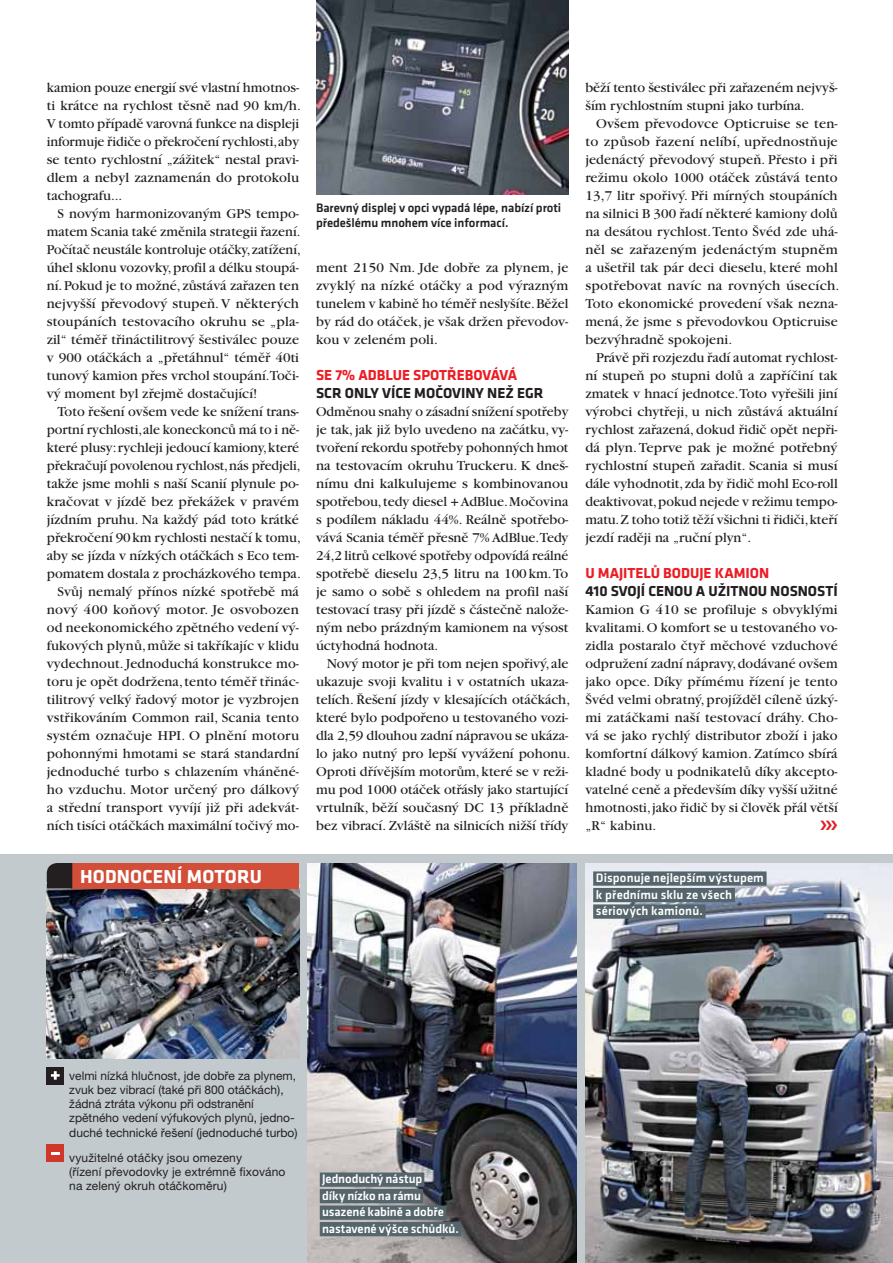
<style>
.page{position:relative;width:893px;height:1263px;background:#fff}
.page>*{position:absolute;margin:0;border:0;box-sizing:border-box;transform-origin:0 0}
.t1{font:700 19.5px "Klavika Basic";letter-spacing:.01em;color:#fff}
.t2{font:700 15px "Klavika Basic";color:#231f20}
.t3{font:700 15px "Klavika Basic";color:#ed1c24}
.t4{font:14.25px/18px "Garamond CE";letter-spacing:.005em;color:#231f20}
.t5{font:13.5px "Zapf Dingbats Std";color:#df2027}
.t6{font:500 12.75px/16.5px "Klavika Basic";letter-spacing:.005em;color:#fff}
.t7{font:500 12.75px/15.8px "Klavika Basic";letter-spacing:-.005em;color:#231f20}
.t8{font:12px/14.2px "Helvetica Neue CE";color:#231f20}
</style>
<div class="page">
<div style="left:0;top:854px;width:893px;height:409px;background:#c2cacd"></div>
<img style="left:585px;top:863px;width:308px;height:400px">
<img style="left:316px;top:0;width:252px;height:195px">
<img style="left:308px;top:863px;width:269px;height:400px">
<img style="left:47px;top:888px;width:252px;height:170px">
<div style="left:72px;top:863px;width:227px;height:25px;background:#d34e38"></div>
<svg style="left:47px;top:863px;width:25px;height:25px"></svg>
<div style="left:47px;top:1067px;width:17px;height:17px;background:#231f20"></div>
<svg style="left:51px;top:1071px;width:9px;height:9px"></svg>
<div style="left:47px;top:1145px;width:17px;height:17px;background:#d0372b"></div>
<svg style="left:51px;top:1152px;width:8px;height:3px"></svg>
<div style="left:320px;top:1172px;width:104px;height:15px;background:#55656c"></div>
<div style="left:320px;top:1189px;width:103px;height:14px;background:#55656c"></div>
<div style="left:320px;top:1205px;width:126px;height:15px;background:#55656c"></div>
<div style="left:320px;top:1222px;width:141px;height:14px;background:#55656c"></div>
<div style="left:593px;top:871px;width:174px;height:15px;background:#55656c"></div>
<div style="left:593px;top:888px;width:142px;height:14px;background:#55656c"></div>
<div style="left:593px;top:904px;width:113px;height:15px;background:#55656c"></div>
<p class="t4" style="left:47px;top:80px;width:256px">kamion pouze energií své vlastní hmotnos&shy;ti krátce na rychlost těsně nad 90 km/h.<br>V tomto případě varovná funkce na displeji informuje řidiče o překročení rychlosti, aby se tento rychlostní „zážitek“ nestal pravi&shy;dlem a nebyl zaznamenán do protokolu tachografu...</p>
<p class="t4" style="left:47px;top:206px;width:255px;text-indent:11px">S novým harmonizovaným GPS tempo&shy;matem Scania také změnila strategii řazení.<br>Počítač neustále kontroluje otáčky, zatížení, úhel sklonu vozovky, profil a délku stoupá&shy;ní. Pokud je to možné, zůstává zařazen ten nejvyšší převodový stupeň. V některých stoupáních testovacího okruhu se „pla&shy;zil“ téměř třináctilitrový šestiválec pouze v 900 otáčkách a „přetáhnul“ téměř 40ti tunový kamion přes vrchol stoupání.Toči&shy;vý moment byl zřejmě dostačující!</p>
<p class="t4" style="left:47px;top:404px;width:256px;text-align:right">Toto řešení ovšem vede ke snížení trans&shy;portní rychlosti, ale koneckonců má to i ně&shy;které plusy: rychleji jedoucí kamiony, které překračují povolenou rychlost, nás předjeli, takže jsme mohli s naší Scanií plynule po&shy;kračovat v jízdě bez překážek v pravém jízdním pruhu. Na každý pád toto krátké překročení 90 km rychlosti nestačí k tomu, aby se jízda v nízkých otáčkách s Eco tem&shy;pomatem dostala z procházkového tempa.<br>Svůj nemalý přínos nízké spotřebě má nový 400 koňový motor. Je osvobozen od neekonomického zpětného vedení vý&shy;fukových plynů, může si takříkajíc v klidu vydechnout. Jednoduchá konstrukce mo&shy;toru je opět dodržena, tento téměř třinác&shy;tilitrový velký řadový motor je vyzbrojen vstřikováním Common rail, Scania tento systém označuje HPI. O plnění motoru pohonnými hmotami se stará standardní jednoduché turbo s chlazením vháněné&shy;ho vzduchu. Motor určený pro dálkový a střední transport vyvíjí již při adekvát&shy;ních tisíci otáčkách maximální točivý mo-</p>
<h1 class="t1" style="left:80px;top:864px;width:183px">HODNOCENÍ MOTORU</h1>
<p class="t7" style="left:316px;top:201px;width:247px">Barevný displej v opci vypadá lépe, nabízí proti předešlému mnohem více informací.</p>
<p class="t4" style="left:316px;top:260px;width:254px;text-align:justify">ment 2150 Nm. Jde dobře za plynem, je zvyklý na nízké otáčky a pod výrazným tunelem v kabině ho téměř neslyšíte. Běžel by rád do otáček, je však držen převodov&shy;kou v zeleném poli.</p>
<p class="t3" style="left:316px;top:366px;width:203px">SE 7% ADBLUE SPOTŘEBOVÁVÁ</p>
<p class="t2" style="left:316px;top:384px;width:229px">SCR ONLY VÍCE MOČOVINY NEŽ EGR</p>
<p class="t4" style="left:316px;top:404px;width:254px;text-align:justify">Odměnou snahy o zásadní snížení spotřeby je tak, jak již bylo uvedeno na začátku, vy&shy;tvoření rekordu spotřeby pohonných hmot na testovacím okruhu Truckeru. K dneš&shy;nímu dni kalkulujeme s kombinovanou spotřebou, tedy diesel + AdBlue. Močovina s podílem nákladu 44%. Reálně spotřebo&shy;vává Scania téměř přesně 7% AdBlue.Tedy 24,2 litrů celkové spotřeby odpovídá reálné spotřebě dieselu 23,5 litru na 100 km. To je samo o sobě s ohledem na profil naší testovací trasy při jízdě s částečně nalože&shy;ným nebo prázdným kamionem na výsost úctyhodná hodnota.</p>
<p class="t4" style="left:316px;top:656px;width:255px;text-indent:11px">Nový motor je při tom nejen spořivý, ale ukazuje svoji kvalitu i v ostatních ukaza&shy;telích. Řešení jízdy v klesajících otáčkách, které bylo podpořeno u testovaného vozi&shy;dla 2,59 dlouhou zadní nápravou se ukáza&shy;lo jako nutný pro lepší vyvážení pohonu.<br>Oproti dřívějším motorům, které se v reži&shy;mu pod 1000 otáček otřásly jako startující vrtulník, běží současný DC 13 příkladně bez vibrací. Zvláště na silnicích nižší třídy</p>
<p class="t4" style="left:585px;top:80px;width:254px">běží tento šestiválec při zařazeném nejvyš&shy;ším rychlostním stupni jako turbína.</p>
<p class="t4" style="left:585px;top:116px;width:256px;text-indent:11px">Ovšem převodovce Opticruise se ten&shy;to způsob řazení nelíbí, upřednostňuje jedenáctý převodový stupeň. Přesto i při režimu okolo 1000 otáček zůstává tento 13,7 litr spořivý. Při mírných stoupáních na silnici B 300 řadí některé kamiony dolů na desátou rychlost. Tento Švéd zde uhá&shy;něl se zařazeným jedenáctým stupněm a ušetřil tak pár deci dieselu, které mohl spotřebovat navíc na rovných úsecích.<br>Toto ekonomické provedení však nezna&shy;mená, že jsme s převodovkou Opticruise bezvýhradně spokojeni.</p>
<p class="t4" style="left:585px;top:350px;width:254px;text-align:justify;text-indent:11px">Právě při rozjezdu řadí automat rychlost&shy;ní stupeň po stupni dolů a zapříčiní tak zmatek v hnací jednotce. Toto vyřešili jiní výrobci chytřeji, u nich zůstává aktuální rychlost zařazená, dokud řidič opět nepři&shy;dá plyn. Teprve pak je možné potřebný rychlostní stupeň zařadit. Scania si musí dále vyhodnotit, zda by řidič mohl Eco-roll deaktivovat, pokud nejede v režimu tempo&shy;matu. Z toho totiž těží všichni ti řidiči, kteří jezdí raději na „ruční plyn“.</p>
<p class="t3" style="left:585px;top:564px;width:185px">U MAJITELŮ BODUJE KAMION</p>
<p class="t2" style="left:585px;top:582px;width:254px">410 SVOJÍ CENOU A UŽITNOU NOSNOSTÍ</p>
<p class="t4" style="left:585px;top:602px;width:254px;text-align:justify">Kamion G 410 se profiluje s obvyklými kvalitami. O komfort se u testovaného vo&shy;zidla postaralo čtyř měchové vzduchové odpružení zadní nápravy, dodávané ovšem jako opce. Díky přímému řízení je tento Švéd velmi obratný, projížděl cíleně úzký&shy;mi zatáčkami naší testovací dráhy. Cho&shy;vá se jako rychlý distributor zboží i jako komfortní dálkový kamion. Zatímco sbírá kladné body u podnikatelů díky akcepto&shy;vatelné ceně a především díky vyšší užitné hmotnosti, jako řidič by si člověk přál větší „R“ kabinu.</p>
<p class="t5" style="left:820px;top:818px;width:19px">❯❯❯</p>
<p class="t6" style="left:596px;top:871px;width:170px">Disponuje nejlepším výstupem k přednímu sklu ze všech sériových kamionů.</p>
<p class="t8" style="left:69px;top:1068px;width:230px">velmi nízká hlučnost, jde dobře za plynem, zvuk bez vibrací (také při 800 otáčkách), žádná ztráta výkonu při odstranění zpětného vedení výfukových plynů, jedno&shy;duché technické řešení (jednoduché turbo)</p>
<p class="t8" style="left:69px;top:1150px;width:218px">využitelné otáčky jsou omezeny<br>(řízení převodovky je extrémně fixováno na zelený okruh otáčkoměru)</p>
<p class="t6" style="left:322px;top:1172px;width:138px">Jednoduchý nástup<br>díky nízko na rámu usazené kabině a dobře nastavené výšce schůdků.</p>
</div>
